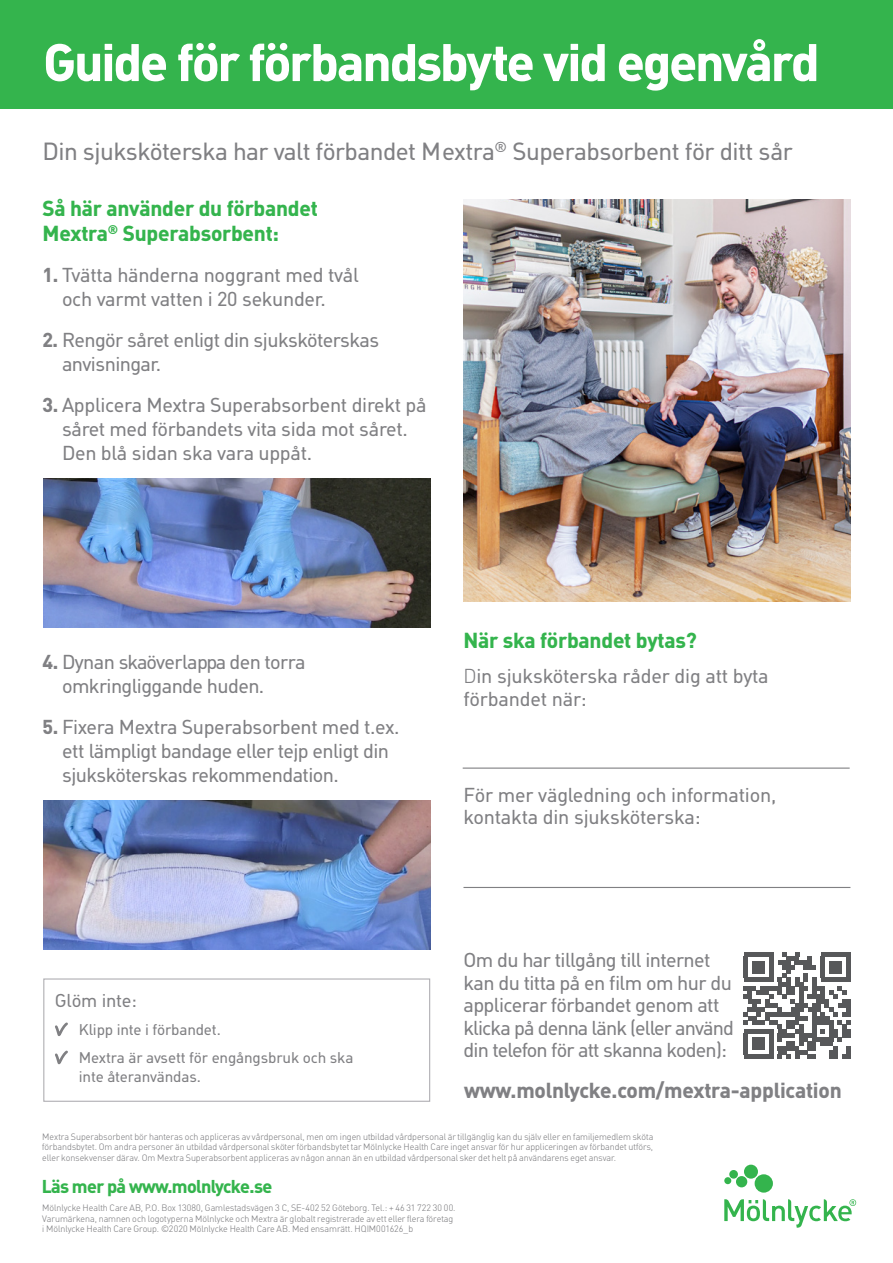
<style>
.page{position:relative;width:893px;height:1263px;background:#fff}
.page>*{position:absolute;margin:0;border:0;box-sizing:border-box;transform-origin:0 0}
.t1{font:700 51px "MHC Din";letter-spacing:-.04em;color:#fff}
.t2{font:24px "Molnlycke Din";letter-spacing:-.025em;color:#808083}
.t3{font:700 21px/25.5px "Molnlycke Din";letter-spacing:-.01em;color:#34b44d}
.t4{font:700 21px "Molnlycke Din";letter-spacing:-.01em;color:#808083}
.t5{font:19.5px/24px "Molnlycke Din";letter-spacing:-.03em;color:#808083}
.t6{font:19.5px/22.5px "Molnlycke Din";letter-spacing:-.01em;color:#808083}
.t7{font:700 18px "Molnlycke Din";letter-spacing:-.035em;color:#34b44d}
.t8{font:18px "Molnlycke Din";letter-spacing:-.01em;color:#808083}
.t9{font:15px/19.5px "Molnlycke Din";letter-spacing:-.01em;color:#808083}
.t10{font:300 9px/10.5px "MHC Din";letter-spacing:-.005em;color:#808083}
.s1{font-weight:700}
.s2{font-weight:300}
</style>
<div class="page">
<div style="left:0;top:0;width:893px;height:108px;background:#34b44d"></div>
<div style="left:43px;top:978px;width:387px;height:124px;border:1px solid #b0afb3"></div>
<img style="left:43px;top:478px;width:387px;height:149px">
<img style="left:43px;top:801px;width:387px;height:148px">
<svg style="left:55px;top:1022px;width:13px;height:14px"></svg>
<svg style="left:55px;top:1050px;width:13px;height:15px"></svg>
<hr style="left:463px;top:767px;width:387px;height:2px;background:#808083">
<hr style="left:463px;top:887px;width:387px;height:1px;background:#808083">
<svg style="left:743px;top:952px;width:107px;height:107px"></svg>
<hr style="left:743px;top:1055px;width:30px;height:4px;background:#57585a">
<div style="left:752px;top:1037px;width:13px;height:13px;background:#57585a"></div>
<svg style="left:724px;top:1165px;width:132px;height:63px"></svg>
<img style="left:463px;top:199px;width:387px;height:403px">
<p class="t1" style="left:43px;top:31px;width:778px">Guide för förbandsbyte vid egenvård</p>
<p class="t2" style="left:43px;top:137px;width:752px">Din sjuksköterska har valt förbandet Mextra<sup>®</sup> Superabsorbent för ditt sår</p>
<p class="t3" style="left:43px;top:195px;width:277px">Så här använder du förbandet<br>Mextra<sup>®</sup> Superabsorbent:</p>
<p class="t5" style="left:62px;top:263px;width:298px;text-indent:-20px"><span class="s1">1.</span> Tvätta händerna noggrant med tvål och varmt vatten i 20 sekunder.</p>
<p class="t5" style="left:62px;top:328px;width:319px;text-indent:-20px"><span class="s1">2.</span> Rengör såret enligt din sjuksköterskas anvisningar.</p>
<p class="t5" style="left:62px;top:393px;width:366px;text-indent:-20px"><span class="s1">3.</span> Applicera Mextra Superabsorbent direkt på såret med förbandets vita sida mot såret.<br>Den blå sidan ska vara uppåt.</p>
<p class="t5" style="left:62px;top:650px;width:245px;text-indent:-20px"><span class="s1">4.</span> Dynan skaöverlappa den torra omkringliggande huden.</p>
<p class="t5" style="left:62px;top:715px;width:339px;text-indent:-20px"><span class="s1">5.</span> Fixera Mextra Superabsorbent med t.ex. ett lämpligt bandage eller tejp enligt din sjuksköterskas rekommendation.</p>
<p class="t8" style="left:55px;top:990px;width:83px">Glöm inte:</p>
<p class="t9" style="left:79px;top:1019px;width:143px">Klipp inte i förbandet.</p>
<p class="t9" style="left:79px;top:1047px;width:276px">Mextra är avsett för engångsbruk och ska inte återanvändas.</p>
<p class="t3" style="left:463px;top:627px;width:235px">När ska förbandet bytas?</p>
<p class="t6" style="left:463px;top:665px;width:307px"><span class="s2">D</span>in sjuksköterska råder dig att byta förbandet när:</p>
<p class="t6" style="left:463px;top:783px;width:314px">För mer vägledning och information, kontakta din sjuksköterska:</p>
<p class="t5" style="left:463px;top:949px;width:272px;line-height:22.5px">Om du har tillgång till internet kan du titta på en film om hur du applicerar förbandet genom att klicka på denna länk (eller använd din telefon för att skanna koden):</p>
<p class="t4" style="left:464px;top:1077px;width:379px">www.molnlycke.com/mextra-application</p>
<p class="t10" style="left:42px;top:1131px;width:613px;text-align:justify">Mextra Superabsorbent bör hanteras och appliceras av vårdpersonal, men om ingen utbildad vårdpersonal är tillgänglig kan du själv eller en familjemedlem sköta förbandsbytet. Om andra personer än utbildad vårdpersonal sköter förbandsbytet tar Mölnlycke Health Care inget ansvar för hur appliceringen av förbandet utförs, eller konsekvenser därav. Om Mextra Superabsorbent appliceras av någon annan än en utbildad vårdpersonal sker det helt på användarens eget ansvar.</p>
<p class="t7" style="left:42px;top:1176px;width:232px">Läs mer på www.molnlycke.se</p>
<p class="t10" style="left:42px;top:1202px;width:415px">Mölnlycke Health Care AB, P.O. Box 13080, Gamlestadsvägen 3 C, SE-402 52 Göteborg. Tel.: + 46 31 722 30 00.<br>Varumärkena, namnen och logotyperna Mölnlycke och Mextra är globalt registrerade av ett eller flera företag i Mölnlycke Health Care Group. ©2020 Mölnlycke Health Care AB. Med ensamrätt. HQIM001626_b</p>
</div>
